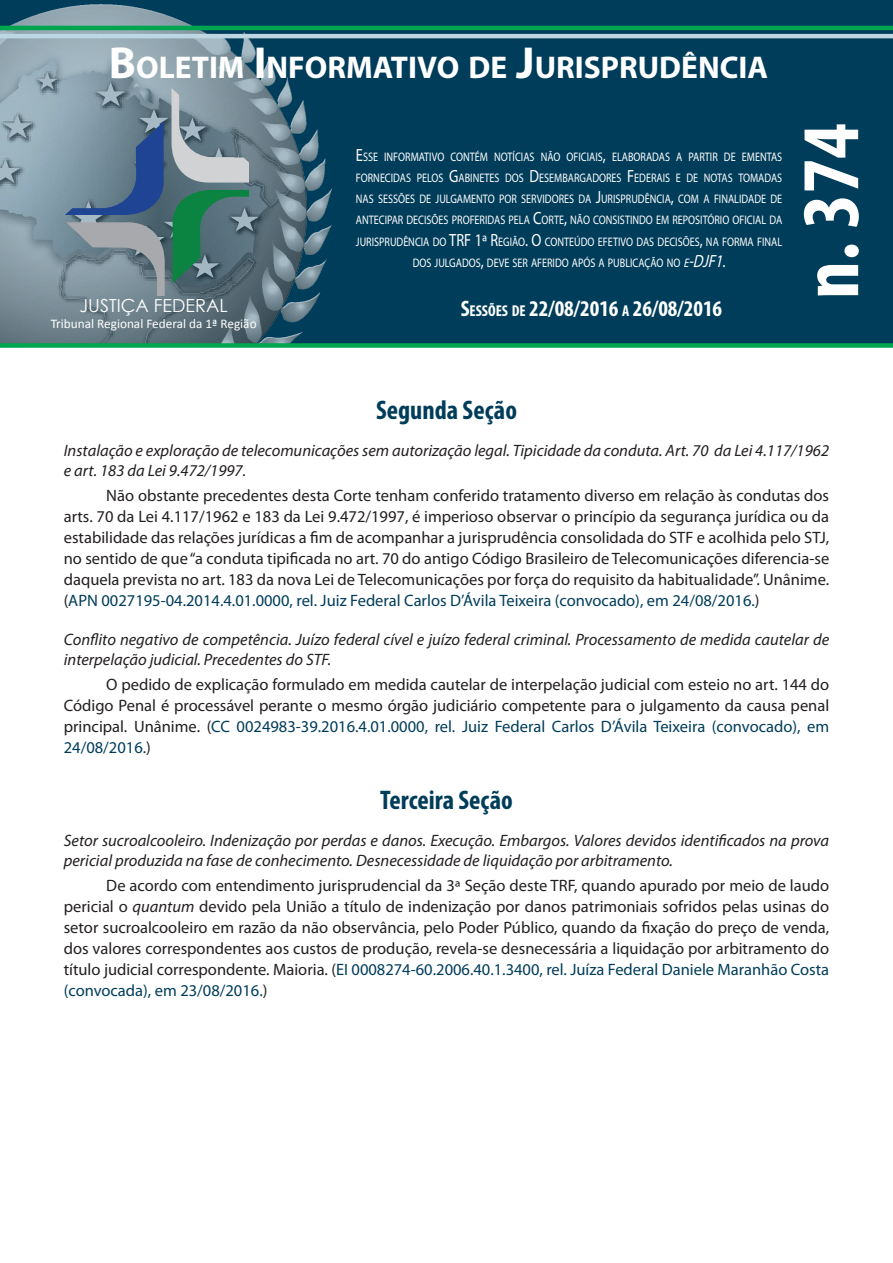
<style>
.page{position:relative;width:893px;height:1263px;background:#fff}
.page>*{position:absolute;margin:0;border:0;box-sizing:border-box;transform-origin:0 0}
.t1{font:700 condensed 82.5px "Myriad Pro";color:#fff}
.t2{font:700 31.5px "Myriad Pro";color:#fff}
.TÍTULO{font:700 condensed 27px "Myriad Pro";color:#003d5a}
.t3{font:700 condensed 22.5px "Myriad Pro";color:#fff}
.t4{font:18px "Century Gothic";color:#fff}
.Texto_EMENTA{font:16.5px/21px "Myriad Pro";color:#231f20;text-align:justify}
.Cabeça_EMENTA{font:italic 16.5px/19.8px "Myriad Pro";color:#231f20}
.t5{font:13.2px "Calibri";color:#fff}
.t6{font:12.45px/21.3px "Myriad Pro";color:#fff;text-align:center;scale:.82 1}
.s1{font-size:45px}
.s2{font-size:17.7px}
.s3{font-style:italic}
.s4{font-style:italic;font-size:17.7px}
.s5{font-size:15.75px}
.s6{color:#003d5a}
</style>
<div class="page">
<div style="left:0;top:0;width:893px;height:343px;background:#003d5a"></div>
<img style="left:0;top:4px;width:406px;height:339px">
<hr style="left:0;top:34px;width:893px;height:4px;background:#bed5e2">
<svg style="left:0;top:343px;width:893px;height:5px;background:#0ea558"></svg>
<hr style="left:0;top:26px;width:893px;height:4px;background:#00a54f">
<svg style="left:65px;top:122px;width:99px;height:93px;background:#5a7696"></svg>
<svg style="left:173px;top:190px;width:76px;height:93px;background:#3d7666"></svg>
<svg style="left:66px;top:222px;width:99px;height:74px;background:#86949c"></svg>
<svg style="left:171px;top:88px;width:78px;height:95px;background:#91a0a7"></svg>
<h2 class="t2" style="left:109px;top:47px;width:661px"><span class="s1">B</span>OLETIM <span class="s1">I</span> NFORMATIVO DE <span class="s1">J</span>URISPRUDÊNCIA</h2>
<p class="t6" style="left:356px;top:146px;width:521px"><span class="s2">E</span>SSE INFORMATIVO CONTÉM NOTÍCIAS NÃO OFICIAIS<span class="s2">,</span> ELABORADAS A PARTIR DE EMENTAS FORNECIDAS PELOS <span class="s2">G</span>ABINETES DOS <span class="s2">D</span>ESEMBARGADORES <span class="s2">F</span> EDERAIS E DE NOTAS TOMADAS NAS SESSÕES DE JULGAMENTO POR SERVIDORES DA <span class="s2">J</span>URISPRUDÊNCIA<span class="s2">,</span> COM A FINALIDADE DE ANTECIPAR DECISÕES PROFERIDAS PELA <span class="s2">C</span>ORTE<span class="s2">,</span> NÃO CONSISTINDO EM REPOSITÓRIO OFICIAL DA JURISPRUDÊNCIA DO <span class="s2">TRF 1ª R</span>EGIÃO<span class="s2">. O</span> CONTEÚDO EFETIVO DAS DECISÕES<span class="s2">,</span> NA FORMA FINAL DOS JULGADOS<span class="s2">,</span> DEVE SER AFERIDO APÓS A PUBLICAÇÃO NO <span class="s3">e</span><span class="s4">-DJF1</span><span class="s2">.</span></p>
<p class="t4" style="left:80px;top:293px;width:150px">JUSTIÇA FEDERAL</p>
<h3 class="t3" style="left:461px;top:294px;width:263px">S<span class="s5">ESSÕES DE</span> 22/08/2016 <span class="s5">A</span> 26/08/2016</h3>
<p class="t5" style="left:51px;top:315px;width:207px">Tribunal Regional Federal da 1ª Região</p>
<h1 class="t1" style="left:779px;top:299px;width:177px;rotate:-90deg">n. 374</h1>
<p class="TÍTULO" style="left:376px;top:393px;width:142px">Segunda Seção</p>
<p class="Cabeça_EMENTA" style="left:64px;top:440px;width:767px">Instalação e exploração de telecomunicações sem autorização legal. Tipicidade da conduta. Art. 70 da Lei 4.117/1962 e art. 183 da Lei 9.472/1997.</p>
<p class="Texto_EMENTA" style="left:64px;top:485px;width:767px;text-indent:43px">Não obstante precedentes desta Corte tenham conferido tratamento diverso em relação às condutas dos arts. 70 da Lei 4.117/1962 e 183 da Lei 9.472/1997, é imperioso observar o princípio da segurança jurídica ou da estabilidade das relações jurídicas a fim de acompanhar a jurisprudência consolidada do STF e acolhida pelo STJ, no sentido de que “a conduta tipificada no art. 70 do antigo Código Brasileiro de Telecomunicações diferencia-se daquela prevista no art. 183 da nova Lei de Telecomunicações por força do requisito da habitualidade”. Unânime. (<span class="s6">APN 0027195-04.2014.4.01.0000, rel. Juiz Federal Carlos D’Ávila Teixeira (convocado), em 24/08/2016.</span>)</p>
<p class="Cabeça_EMENTA" style="left:64px;top:629px;width:767px">Conflito negativo de competência. Juízo federal cível e juízo federal criminal. Processamento de medida cautelar de interpelação judicial. Precedentes do STF.</p>
<p class="Texto_EMENTA" style="left:64px;top:674px;width:767px;text-indent:43px">O pedido de explicação formulado em medida cautelar de interpelação judicial com esteio no art. 144 do Código Penal é processável perante o mesmo órgão judiciário competente para o julgamento da causa penal principal. Unânime. (<span class="s6">CC 0024983-39.2016.4.01.0000, rel. Juiz Federal Carlos D’Ávila Teixeira (convocado), em 24/08/2016.</span>)</p>
<p class="TÍTULO" style="left:380px;top:783px;width:134px">Terceira Seção</p>
<p class="Cabeça_EMENTA" style="left:64px;top:830px;width:767px">Setor sucroalcooleiro. Indenização por perdas e danos. Execução. Embargos. Valores devidos identificados na prova pericial produzida na fase de conhecimento. Desnecessidade de liquidação por arbitramento.</p>
<p class="Texto_EMENTA" style="left:64px;top:874px;width:767px;text-indent:43px">De acordo com entendimento jurisprudencial da 3ª Seção deste TRF, quando apurado por meio de laudo pericial o <span class="s3">quantum</span> devido pela União a título de indenização por danos patrimoniais sofridos pelas usinas do setor sucroalcooleiro em razão da não observância, pelo Poder Público, quando da fixação do preço de venda, dos valores correspondentes aos custos de produção, revela-se desnecessária a liquidação por arbitramento do título judicial correspondente. Maioria. (<span class="s6">EI 0008274-60.2006.40.1.3400, rel. Juíza Federal Daniele Maranhão Costa (convocada), em 23/08/2016.</span>)</p>
</div>
